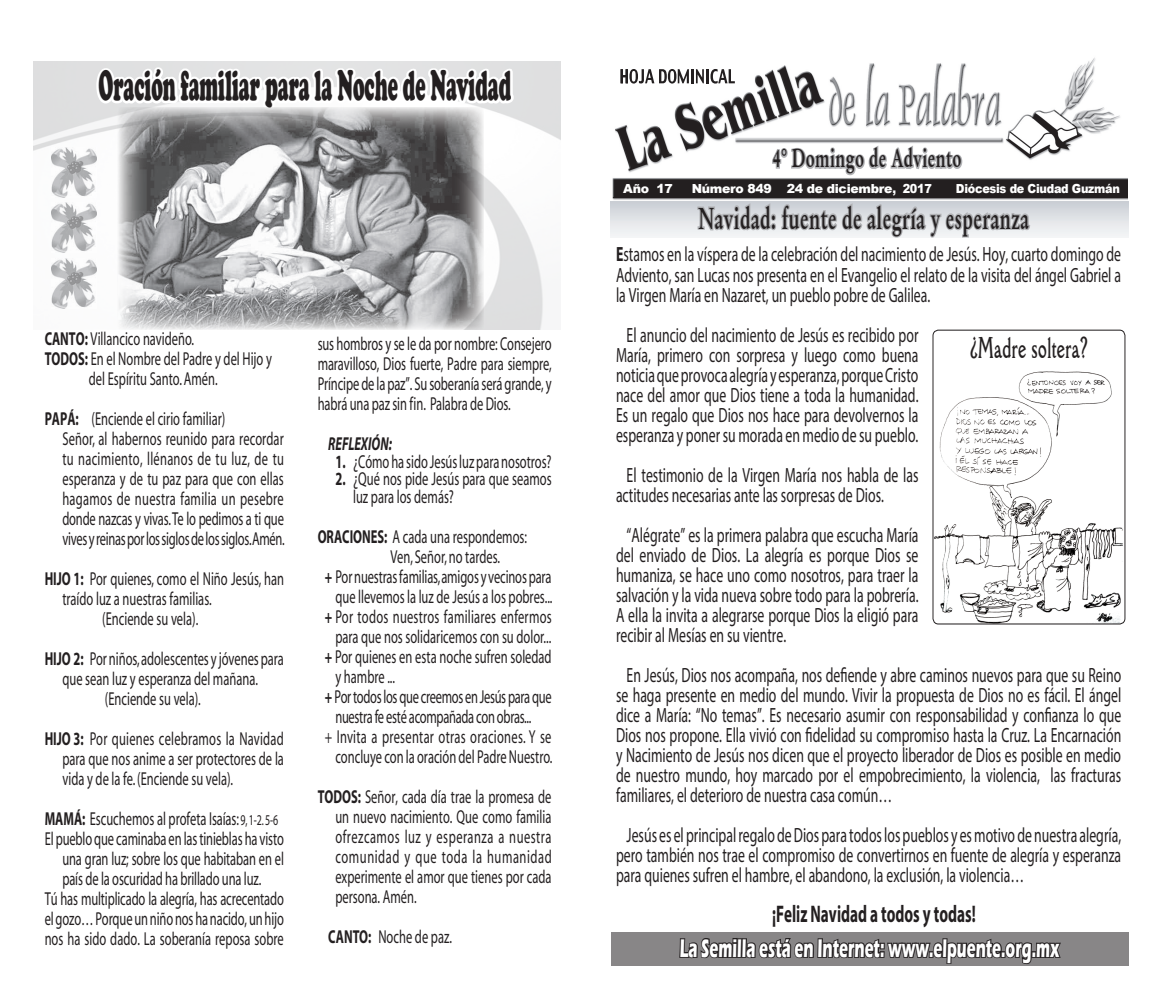
<style>
.page{position:relative;width:1170px;height:993px;background:#fff}
.page>*{position:absolute;margin:0;border:0;box-sizing:border-box;transform-origin:0 0}
.t1{font:900 43.75px "Cooper";color:#231f20;scale:.44 1}
._1_TEXTO_PUENTE{font:700 30px "Original Garamond BT";letter-spacing:.025em;color:#231f20;scale:.62 1}
.t2{font:700 29.25px "Della Robbia BT";letter-spacing:.025em;color:#231f20;scale:.57 1}
._1_TEXTO_PUENTE-2{font:700 26.25px "Eras ITC";color:#fff;scale:.57 1}
._1_TEXTO_PUENTE-3{font:700 25.5px "Original Garamond BT";letter-spacing:.025em;color:#231f20;scale:.65 1}
.Referencia{font:700 24px "Myriad Pro";color:#231f20;scale:.63 1}
.Referencia-2{font:20.62px/20px "Myriad Pro";color:#231f20;text-align:justify;scale:.67 1}
._1_TEXTO_PUENTE-4{font:18.75px/20px "Myriad";color:#231f20;text-align:justify;scale:.67 1}
._1_TEXTO_PUENTE-5{font:18.75px/20px "Myriad";letter-spacing:-.025em;color:#231f20;text-align:center;scale:.67 1}
._1_TEXTO_PUENTE-6{font:italic 700 18.75px "Myriad";color:#231f20;scale:.67 1}
.t3{font:900 12.5px "Arial";letter-spacing:-.025em;color:#fff}
.t4{font:900 12.5px "Arial";letter-spacing:-.025em;color:#fff;scale:.9 1}
.s1{font-weight:700}
.s2{font-size:15px}
</style>
<div class="page">
<img style="left:33px;top:62px;width:527px;height:267px">
<div style="left:610px;top:201px;width:518px;height:36px;background:linear-gradient(to bottom,#caced5,#f5f6f7)"></div>
<img style="left:612px;top:57px;width:515px;height:143px">
<svg style="left:620px;top:69px;width:114px;height:14px"></svg>
<svg style="left:770px;top:141px;width:193px;height:36px"></svg>
<div style="left:610px;top:931px;width:518px;height:34px;background:#888687"></div>
<svg style="left:678px;top:931px;width:384px;height:35px"></svg>
<img style="left:1096px;top:373px;width:27px;height:249px">
<svg style="left:696px;top:197px;width:400px;height:428px"></svg>
<div style="left:932px;top:330px;width:193px;height:294px;border:1px solid #231f20;border-radius:6px"></div>
<svg style="left:93px;top:61px;width:424px;height:269px"></svg>
<img style="left:118px;top:107px;width:365px;height:222px">
<img style="left:51px;top:258px;width:45px;height:50px">
<img style="left:51px;top:202px;width:45px;height:50px">
<img style="left:51px;top:147px;width:45px;height:50px">
<p class="t1" style="left:98px;top:60px;width:940px">Oración familiar para la Noche de Navidad</p>
<p class="_1_TEXTO_PUENTE-4" style="left:45px;top:329px;width:225px"><span class="s1">CANTO:</span> Villancico navideño.</p>
<p class="_1_TEXTO_PUENTE-4" style="left:45px;top:349px;width:341px"><span class="s1">TODOS:</span> En el Nombre del Padre y del Hijo y</p>
<p class="_1_TEXTO_PUENTE-4" style="left:89px;top:369px;width:194px">del Espíritu Santo. Amén.</p>
<p class="_1_TEXTO_PUENTE-4" style="left:45px;top:409px;width:271px"><span class="s1">PAPÁ:</span> (Enciende el cirio familiar)</p>
<p class="_1_TEXTO_PUENTE-4" style="left:62px;top:429px;width:333px">Señor, al habernos reunido para recordar tu nacimiento, llénanos de tu luz, de tu esperanza y de tu paz para que con ellas hagamos de nuestra familia un pesebre donde nazcas y vivas. Te lo pedimos a ti que vives y reinas por los siglos de los siglos.Amén.</p>
<p class="_1_TEXTO_PUENTE-4" style="left:62px;top:569px;width:332px;text-indent:-18px"><span class="s1">HIJO 1:</span> Por quienes, como el Niño Jesús, han traído luz a nuestras familias.</p>
<p class="_1_TEXTO_PUENTE-4" style="left:102px;top:609px;width:145px">(Enciende su vela).</p>
<p class="_1_TEXTO_PUENTE-4" style="left:45px;top:649px;width:358px"><span class="s1">HIJO 2:</span> Por niños, adolescentes y jóvenes para</p>
<p class="_1_TEXTO_PUENTE-4" style="left:62px;top:669px;width:293px">que sean luz y esperanza del mañana.</p>
<p class="_1_TEXTO_PUENTE-4" style="left:105px;top:689px;width:145px">(Enciende su vela).</p>
<p class="_1_TEXTO_PUENTE-4" style="left:62px;top:729px;width:332px;text-indent:-18px"><span class="s1">HIJO 3:</span> Por quienes celebramos la Navidad para que nos anime a ser protectores de la vida y de la fe. (Enciende su vela).</p>
<p class="_1_TEXTO_PUENTE-4" style="left:45px;top:809px;width:350px"><span class="s1">MAMÁ:</span> Escuchemos al profeta Isaías: <span class="s2">9, 1-2. 5-6</span></p>
<p class="_1_TEXTO_PUENTE-4" style="left:62px;top:829px;width:332px;text-indent:-18px">El pueblo que caminaba en las tinieblas ha visto una gran luz; sobre los que habitaban en el país de la oscuridad ha brillado una luz.</p>
<p class="_1_TEXTO_PUENTE-4" style="left:45px;top:889px;width:359px">Tú has multiplicado la alegría, has acrecentado el gozo… Porque un niño nos ha nacido, un hijo nos ha sido dado. La soberanía reposa sobre</p>
<p class="_1_TEXTO_PUENTE-4" style="left:317px;top:334px;width:351px">sus hombros y se le da por nombre: Consejero maravilloso, Dios fuerte, Padre para siempre, Príncipe de la paz”. Su soberanía será grande, y habrá una paz sin fin. Palabra de Dios.</p>
<p class="_1_TEXTO_PUENTE-6" style="left:328px;top:434px;width:96px">REFLEXIÓN:</p>
<p class="_1_TEXTO_PUENTE-4" style="left:335px;top:452px;width:324px"><span class="s1">1.</span> ¿Cómo ha sido Jesús luz para nosotros?</p>
<p class="_1_TEXTO_PUENTE-4" style="left:353px;top:471px;width:298px;line-height:17.5px;text-indent:-18px"><span class="s1">2.</span> ¿Qué nos pide Jesús para que seamos luz para los demás?</p>
<p class="_1_TEXTO_PUENTE-4" style="left:317px;top:527px;width:314px"><span class="s1">ORACIONES:</span> A cada una respondemos:</p>
<p class="_1_TEXTO_PUENTE-4" style="left:390px;top:547px;width:165px">Ven, Señor, no tardes.</p>
<p class="_1_TEXTO_PUENTE-4" style="left:325px;top:567px;width:341px;text-align:center"><span class="s1">+</span> Por nuestras familias, amigos y vecinos para que llevemos la luz de Jesús a los pobres...</p>
<p class="_1_TEXTO_PUENTE-4" style="left:325px;top:607px;width:340px;text-align:center"><span class="s1">+</span> Por todos nuestros familiares enfermos para que nos solidaricemos con su dolor...</p>
<p class="_1_TEXTO_PUENTE-4" style="left:335px;top:647px;width:324px;text-indent:-11px"><span class="s1">+</span> Por quienes en esta noche sufren soledad y hambre ...</p>
<p class="_1_TEXTO_PUENTE-5" style="left:325px;top:687px;width:340px"><span class="s1">+</span> Por todos los que creemos en Jesús para que nuestra fe esté acompañada con obras...</p>
<p class="_1_TEXTO_PUENTE-4" style="left:325px;top:727px;width:341px;text-align:center">+ Invita a presentar otras oraciones. Y se concluye con la oración del Padre Nuestro.</p>
<p class="_1_TEXTO_PUENTE-4" style="left:335px;top:787px;width:324px;text-indent:-18px"><span class="s1">TODOS:</span> Señor, cada día trae la promesa de un nuevo nacimiento. Que como familia ofrezcamos luz y esperanza a nuestra comunidad y que toda la humanidad experimente el amor que tienes por cada persona. Amén.</p>
<p class="_1_TEXTO_PUENTE-4" style="left:328px;top:927px;width:186px"><span class="s1">CANTO:</span> Noche de paz.</p>
<p class="_1_TEXTO_PUENTE-3" style="left:772px;top:143px;width:292px">4° Domingo de Adviento</p>
<p class="t3" style="left:623px;top:180px;width:51px">Año 17</p>
<p class="t3" style="left:691px;top:180px;width:242px">Número 849 24 de diciembre, 2017</p>
<p class="t4" style="left:955px;top:180px;width:184px">Diócesis de Ciudad Guzmán</p>
<p class="_1_TEXTO_PUENTE" style="left:698px;top:200px;width:535px">Navidad: fuente de alegría y esperanza</p>
<p class="Referencia-2" style="left:616px;top:244px;width:755px"><span class="s1">E</span>stamos en la víspera de la celebración del nacimiento de Jesús. Hoy, cuarto domingo de Adviento, san Lucas nos presenta en el Evangelio el relato de la visita del ángel Gabriel a la Virgen María en Nazaret, un pueblo pobre de Galilea.</p>
<p class="Referencia-2" style="left:616px;top:324px;width:453px;text-align:center">El anuncio del nacimiento de Jesús es recibido por María, primero con sorpresa y luego como buena noticia que provoca alegría y esperanza, porque Cristo nace del amor que Dios tiene a toda la humanidad.<br>Es un regalo que Dios nos hace para devolvernos la esperanza y poner su morada en medio de su pueblo.</p>
<p class="Referencia-2" style="left:616px;top:464px;width:453px;text-indent:11px">El testimonio de la Virgen María nos habla de las actitudes necesarias ante las sorpresas de Dios.</p>
<p class="Referencia-2" style="left:616px;top:524px;width:453px;text-indent:11px">“Alégrate” es la primera palabra que escucha María del enviado de Dios. La alegría es porque Dios se humaniza, se hace uno como nosotros, para traer la salvación y la vida nueva sobre todo para la pobrería.<br>A ella la invita a alegrarse porque Dios la eligió para recibir al Mesías en su vientre.</p>
<p class="Referencia-2" style="left:616px;top:664px;width:755px;text-indent:11px">En Jesús, Dios nos acompaña, nos defiende y abre caminos nuevos para que su Reino se haga presente en medio del mundo. Vivir la propuesta de Dios no es fácil. El ángel dice a María: “No temas”. Es necesario asumir con responsabilidad y confianza lo que Dios nos propone. Ella vivió con fidelidad su compromiso hasta la Cruz. La Encarnación y Nacimiento de Jesús nos dicen que el proyecto liberador de Dios es posible en medio de nuestro mundo, hoy marcado por el empobrecimiento, la violencia, las fracturas familiares, el deterioro de nuestra casa común…</p>
<p class="Referencia-2" style="left:616px;top:824px;width:755px;text-indent:11px">Jesús es el principal regalo de Dios para todos los pueblos y es motivo de nuestra alegría, pero también nos trae el compromiso de convertirnos en fuente de alegría y esperanza para quienes sufren el hambre, el abandono, la exclusión, la violencia…</p>
<p class="Referencia" style="left:772px;top:898px;width:325px">¡Feliz Navidad a todos y todas!</p>
<p class="t2" style="left:970px;top:330px;width:207px">¿Madre soltera?</p>
<p class="_1_TEXTO_PUENTE-2" style="left:679px;top:932px;width:668px">La Semilla está en Internet: www.elpuente.org.mx</p>
</div>
